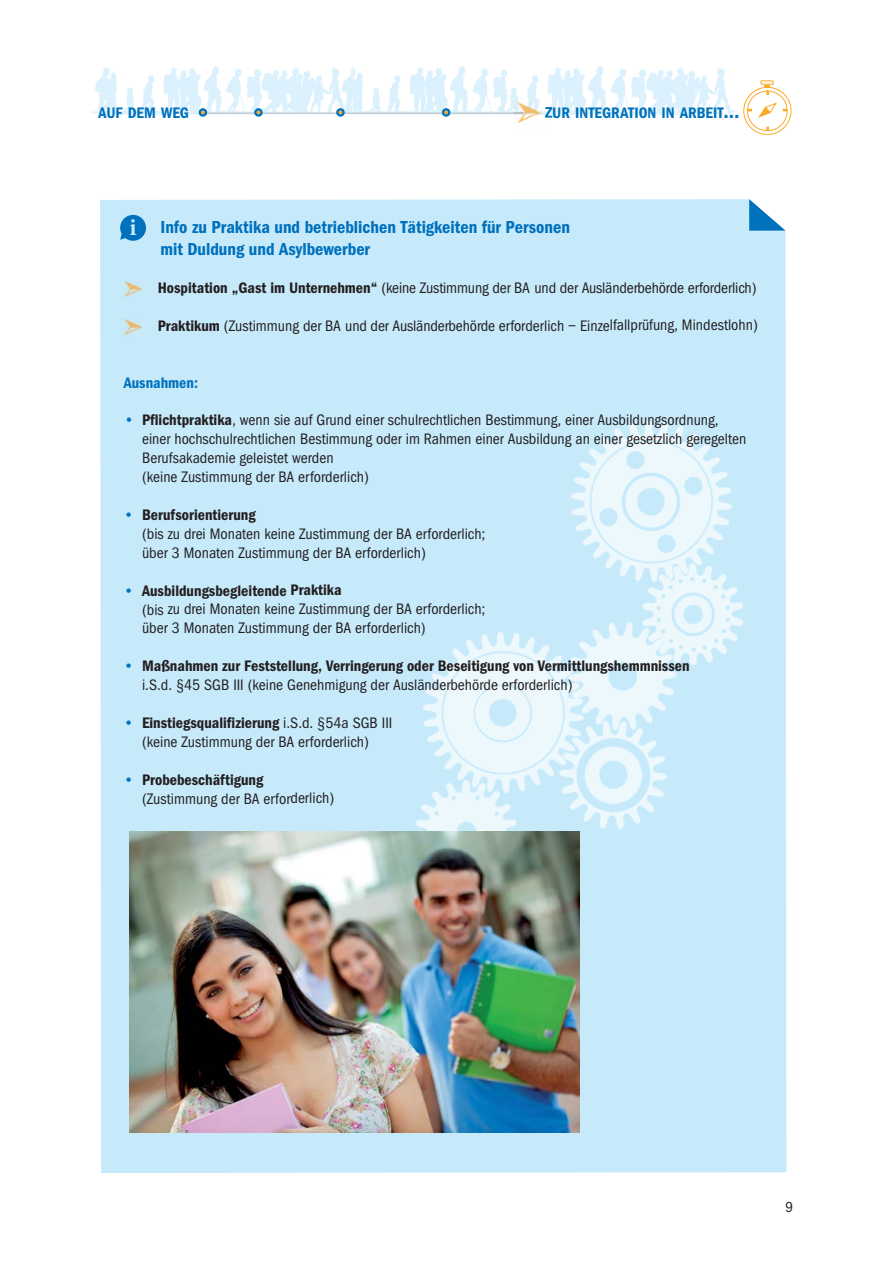
<style>
.page{position:relative;width:893px;height:1263px;background:#fff}
.page>*{position:absolute;margin:0;border:0;box-sizing:border-box;transform-origin:0 0}
.t1{font:700 24px "Minion Pro";color:#c7eafb}
.t2{font:600 condensed 18px/21.8px "Franklin Gothic";color:#0071bc}
.t3{font:condensed 15.75px/18.9px "Franklin Gothic";color:#231f20}
.t4{font:600 condensed 15.75px/18.9px "Franklin Gothic";color:#231f20}
.t5{font:600 condensed 15.75px "Franklin Gothic";color:#0071bc}
.t6{font:condensed 15px "Franklin Gothic";color:#231f20}
.s1{font-size:21px}
.s2{font-weight:600}
.s3{color:#0071bc}
.s4{font-weight:400;color:#0071bc}
.s5{font-weight:400}
</style>
<div class="page">
<div style="left:100px;top:199px;width:686px;height:973px;background:#c7eafb"></div>
<img style="left:240px;top:327px;width:547px;height:718px">
<svg style="left:740px;top:199px;width:46px;height:39px"></svg>
<img style="left:129px;top:831px;width:450px;height:301px">
<div style="left:120px;top:215px;width:26px;height:26px;background:#0071bc;border-radius:50%"></div>
<svg style="left:120px;top:234px;width:7px;height:6px"></svg>
<img style="left:123px;top:280px;width:21px;height:19px">
<img style="left:123px;top:318px;width:21px;height:19px">
<img style="left:90px;top:66px;width:242px;height:49px">
<img style="left:352px;top:66px;width:153px;height:49px">
<img style="left:332px;top:68px;width:20px;height:47px">
<img style="left:507px;top:66px;width:229px;height:49px">
<img style="left:505px;top:69px;width:2px;height:46px">
<hr style="left:199px;top:113px;width:324px;height:1px;background:#bbbdc0">
<svg style="left:199px;top:108px;width:8px;height:9px"></svg>
<svg style="left:254px;top:108px;width:9px;height:9px"></svg>
<svg style="left:336px;top:108px;width:9px;height:9px"></svg>
<svg style="left:442px;top:108px;width:8px;height:9px"></svg>
<img style="left:513px;top:98px;width:38px;height:25px">
<svg style="left:544px;top:107px;width:7px;height:11px"></svg>
<svg style="left:743px;top:87px;width:48px;height:47px"></svg>
<div style="left:743px;top:87px;width:48px;height:48px;border:1px solid #fbaa28;border-radius:50%"></div>
<div style="left:747px;top:91px;width:40px;height:40px;background:#fff;border-radius:50%"></div>
<div style="left:747px;top:91px;width:40px;height:40px;border:1px solid #fbaa28;border-radius:50%"></div>
<svg style="left:758px;top:102px;width:29px;height:16px"></svg>
<svg style="left:766px;top:127px;width:3px;height:4px"></svg>
<svg style="left:761px;top:85px;width:12px;height:10px"></svg>
<p class="t5" style="left:98px;top:106px;width:92px">AUF DEM WEG</p>
<p class="t5" style="left:545px;top:106px;width:196px">ZUR INTEGRATION IN ARBEIT<span class="s1">…</span></p>
<h1 class="t1" style="left:129px;top:213px;width:9px">i</h1>
<p class="t2" style="left:160px;top:218px;width:411px">Info zu Praktika und betrieblichen Tätigkeiten für Personen mit Duldung und Asylbewerber</p>
<p class="t3" style="left:158px;top:279px;width:600px"><span class="s2">Hospitation „Gast im Unternehmen“</span> (keine Zustimmung der BA und der Ausländerbehörde erforderlich)</p>
<p class="t3" style="left:158px;top:317px;width:601px"><span class="s2">Praktikum</span> (Zustimmung der BA und der Ausländerbehörde erforderlich – Einzelfallprüfung, Mindestlohn)</p>
<p class="t5" style="left:124px;top:376px;width:76px">Ausnahmen:</p>
<p class="t3" style="left:142px;top:412px;width:605px;text-indent:-18px"><span class="s3">•</span> <span class="s2">Pflichtpraktika</span>, wenn sie auf Grund einer schulrechtlichen Bestimmung, einer Ausbildungsordnung, einer hochschulrechtlichen Bestimmung oder im Rahmen einer Ausbildung an einer gesetzlich geregelten Berufsakademie geleistet werden<br>(keine Zustimmung der BA erforderlich)</p>
<p class="t3" style="left:142px;top:506px;width:345px;text-indent:-18px"><span class="s3">•</span> <span class="s2">Berufsorientierung<br></span>(bis zu drei Monaten keine Zustimmung der BA erforderlich; über 3 Monaten Zustimmung der BA erforderlich)</p>
<p class="t3" style="left:142px;top:582px;width:345px;text-indent:-18px"><span class="s3">•</span> <span class="s2">Ausbildungsbegleitende Praktika<br></span>(bis zu drei Monaten keine Zustimmung der BA erforderlich; über 3 Monaten Zustimmung der BA erforderlich)</p>
<p class="t4" style="left:142px;top:657px;width:549px;text-indent:-18px"><span class="s4">•</span> Maßnahmen zur Feststellung, Verringerung oder Beseitigung von Vermittlungshemmnissen <span class="s5">i.S.d. §45 SGB III (keine Genehmigung der Ausländerbehörde erforderlich)</span></p>
<p class="t3" style="left:124px;top:714px;width:270px;text-align:center"><span class="s3">•</span> <span class="s2">Einstiegsqualifizierung</span> i.S.d. §54a SGB III (keine Zustimmung der BA erforderlich)</p>
<p class="t3" style="left:142px;top:771px;width:194px;text-indent:-18px"><span class="s3">•</span> <span class="s2">Probebeschäftigung </span>(Zustimmung der BA erforderlich)</p>
<p class="t6" style="left:785px;top:1200px;width:9px">9</p>
</div>
